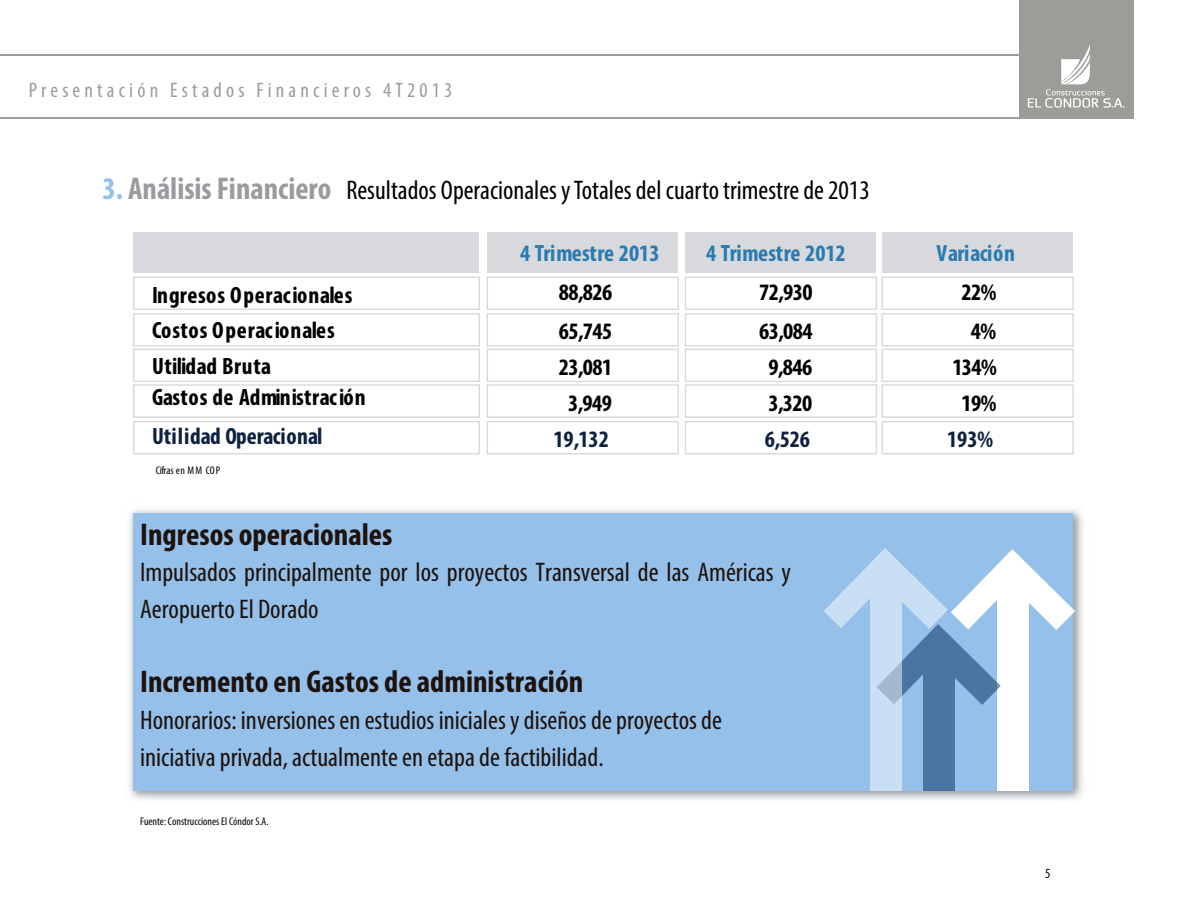
<style>
.page{position:relative;width:1188px;height:918px;background:#fff}
.page>*{position:absolute;margin:0;border:0;box-sizing:border-box;transform-origin:0 0}
.t1{font:700 condensed 31.5px "Myriad Pro";color:#1e120d}
.t2{font:condensed 27px/36.9px "Myriad Pro";color:#1e120d}
.t3{font:condensed 27px "Myriad Pro";color:#000}
.t4{font:700 condensed 23.7px "Myriad Pro";letter-spacing:-.01em;color:#010001}
.t5{font:700 condensed 23.7px/35.7px "Myriad Pro";letter-spacing:.025em;color:#010001}
.t6{font:700 condensed 23.7px "Myriad Pro";color:#297bb1}
.t7{font:700 condensed 23.7px "Myriad Pro";color:#0d2240}
.t8{font:700 condensed 23.7px "Myriad Pro";letter-spacing:.01em;color:#010001}
.t9{font:condensed 21px "Myriad Pro";letter-spacing:.2em;color:#9c9c99}
.t10{font:condensed 14.1px "Myriad Pro";color:#000}
.t11{font:condensed 11.1px "Myriad Pro";color:#010001}
.s1{font-weight:700;font-size:31.5px;color:#94c0e9}
.s2{font-weight:700;font-size:31.5px;color:#9b9a9f}
</style>
<div class="page">
<img style="left:129px;top:509px;width:954px;height:291px">
<div style="left:134px;top:513px;width:939px;height:278px;background:#94c0e9"></div>
<div style="left:997px;top:580px;width:32px;height:211px;background:#fff"></div>
<div style="left:923px;top:655px;width:31px;height:136px;background:#4a75a2"></div>
<svg style="left:824px;top:548px;width:251px;height:157px"></svg>
<svg style="left:870px;top:579px;width:31px;height:212px;background:#c5dbf0"></svg>
<div style="left:134px;top:233px;width:345px;height:40px;background:#d8d9dd"></div>
<div style="left:487px;top:233px;width:191px;height:40px;background:#d8d9dd"></div>
<div style="left:685px;top:233px;width:191px;height:40px;background:#d8d9dd"></div>
<div style="left:882px;top:233px;width:191px;height:40px;background:#d8d9dd"></div>
<div style="left:133px;top:276px;width:347px;height:34px;border:1px solid #d8d9dd"></div>
<div style="left:487px;top:276px;width:192px;height:34px;border:1px solid #d8d9dd"></div>
<div style="left:685px;top:276px;width:192px;height:34px;border:1px solid #d8d9dd"></div>
<div style="left:881px;top:276px;width:193px;height:34px;border:1px solid #d8d9dd"></div>
<div style="left:133px;top:313px;width:347px;height:34px;border:1px solid #d8d9dd"></div>
<div style="left:487px;top:313px;width:192px;height:34px;border:1px solid #d8d9dd"></div>
<div style="left:685px;top:313px;width:192px;height:34px;border:1px solid #d8d9dd"></div>
<div style="left:881px;top:313px;width:193px;height:34px;border:1px solid #d8d9dd"></div>
<div style="left:133px;top:349px;width:347px;height:33px;border:1px solid #d8d9dd"></div>
<div style="left:487px;top:349px;width:192px;height:33px;border:1px solid #d8d9dd"></div>
<div style="left:685px;top:349px;width:192px;height:33px;border:1px solid #d8d9dd"></div>
<div style="left:881px;top:349px;width:193px;height:33px;border:1px solid #d8d9dd"></div>
<div style="left:133px;top:384px;width:347px;height:34px;border:1px solid #d8d9dd"></div>
<div style="left:487px;top:384px;width:192px;height:34px;border:1px solid #d8d9dd"></div>
<div style="left:685px;top:384px;width:192px;height:34px;border:1px solid #d8d9dd"></div>
<div style="left:881px;top:384px;width:193px;height:34px;border:1px solid #d8d9dd"></div>
<div style="left:133px;top:421px;width:347px;height:33px;border:1px solid #d8d9dd"></div>
<div style="left:487px;top:421px;width:192px;height:33px;border:1px solid #d8d9dd"></div>
<div style="left:685px;top:421px;width:192px;height:33px;border:1px solid #d8d9dd"></div>
<div style="left:881px;top:421px;width:193px;height:33px;border:1px solid #d8d9dd"></div>
<hr style="left:0;top:54px;width:1023px;height:2px;background:#9d9c9a">
<hr style="left:0;top:117px;width:1023px;height:2px;background:#9d9c9a">
<div style="left:1019px;top:0;width:114px;height:119px;background:#9c9c99"></div>
<svg style="left:1028px;top:45px;width:96px;height:63px"></svg>
<p class="t9" style="left:29px;top:77px;width:425px">Presentación Estados Financieros 4T2013</p>
<p class="t3" style="left:102px;top:174px;width:769px"><span class="s1">3.</span> <span class="s2">Análisis Financiero</span> Resultados Operacionales y Totales del cuarto trimestre de 2013</p>
<p class="t5" style="left:152px;top:276px;width:202px">Ingresos Operacionales<br>Costos Operacionales<br>Utilidad Bruta</p>
<p class="t8" style="left:152px;top:383px;width:215px">Gastos de Administración</p>
<p class="t7" style="left:152px;top:421px;width:172px">Utilidad Operacional</p>
<p class="t11" style="left:156px;top:463px;width:66px">Cifras en MM COP</p>
<p class="t6" style="left:520px;top:238px;width:141px">4 Trimestre 2013</p>
<p class="t6" style="left:706px;top:238px;width:141px">4 Trimestre 2012</p>
<p class="t6" style="left:936px;top:238px;width:80px">Variación</p>
<p class="t4" style="left:559px;top:277px;width:55px">88,826</p>
<p class="t4" style="left:759px;top:277px;width:55px">72,930</p>
<p class="t4" style="left:962px;top:277px;width:36px">22%</p>
<p class="t4" style="left:559px;top:317px;width:55px">65,745</p>
<p class="t4" style="left:759px;top:317px;width:55px">63,084</p>
<p class="t4" style="left:971px;top:317px;width:27px">4%</p>
<p class="t4" style="left:559px;top:352px;width:55px">23,081</p>
<p class="t4" style="left:769px;top:352px;width:45px">9,846</p>
<p class="t4" style="left:952px;top:352px;width:46px">134%</p>
<p class="t4" style="left:568px;top:389px;width:45px">3,949</p>
<p class="t4" style="left:769px;top:389px;width:45px">3,320</p>
<p class="t4" style="left:962px;top:389px;width:36px">19%</p>
<p class="t7" style="left:553px;top:424px;width:57px">19,132</p>
<p class="t7" style="left:765px;top:424px;width:47px">6,526</p>
<p class="t7" style="left:947px;top:424px;width:48px">193%</p>
<p class="t1" style="left:140px;top:514px;width:254px">Ingresos operacionales</p>
<p class="t2" style="left:140px;top:554px;width:652px">Impulsados principalmente por los proyectos Transversal de las Américas y<br>Aeropuerto El Dorado</p>
<p class="t1" style="left:140px;top:662px;width:445px">Incremento en Gastos de administración</p>
<p class="t2" style="left:140px;top:701px;width:583px">Honorarios: inversiones en estudios iniciales y diseños de proyectos de iniciativa privada, actualmente en etapa de factibilidad.</p>
<p class="t11" style="left:140px;top:815px;width:130px">Fuente: Construcciones El Cóndor S.A.</p>
<p class="t10" style="left:1045px;top:864px;width:7px">5</p>
</div>
